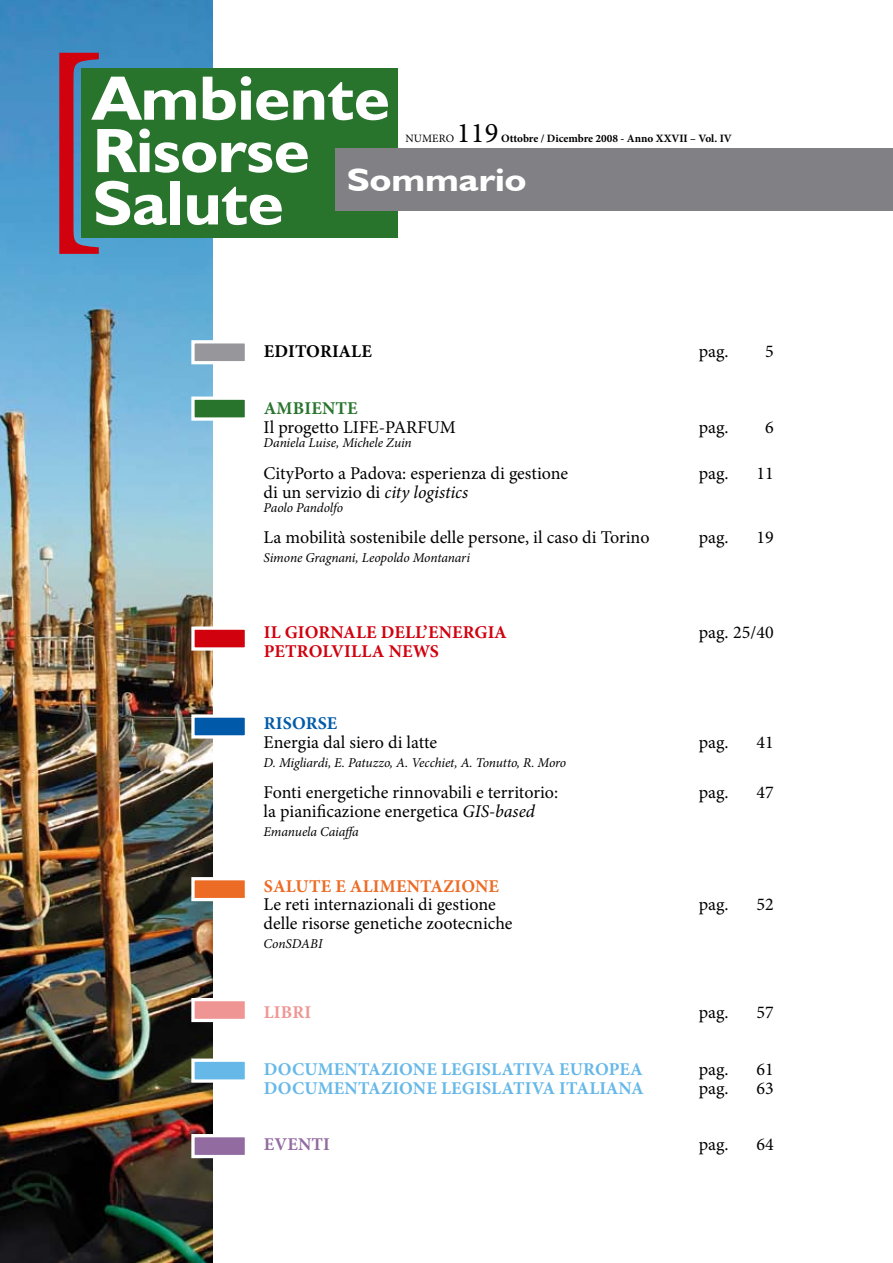
<style>
.page{position:relative;width:893px;height:1263px;background:#fff}
.page>*{position:absolute;margin:0;border:0;box-sizing:border-box;transform-origin:0 0}
.t1{font:700 63px/52.3px "Humanist 521 BT";color:#fff;scale:1.06 1}
.t2{font:700 32.1px "Humanist 521 BT";color:#fff;scale:1.2 1}
.t3{font:28.5px "Minion Pro";color:#000}
.t4{font:18px "Minion Pro";color:#000}
.t5{font:700 18px "Minion Pro";letter-spacing:.01em;color:#66b8e8}
.t6{font:700 18px "Minion Pro";letter-spacing:.01em;color:#d1010e}
.t7{font:700 18px "Minion Pro";letter-spacing:.01em;color:#ec6b25}
.t8{font:700 18px "Minion Pro";letter-spacing:.01em;color:#000}
.t9{font:700 18px "Minion Pro";letter-spacing:.01em;color:#28742c}
.t10{font:700 18px "Minion Pro";letter-spacing:.01em;color:#005aa9}
.t11{font:700 18px "Minion Pro";color:#926ba1}
.t12{font:700 18px "Minion Pro";color:#ef9694}
.t13{font:italic 13.5px "Minion Pro";letter-spacing:-.01em;color:#000}
.t14{font:700 11.25px "Minion Pro";color:#000}
.t15{font:11.25px "Minion Pro";letter-spacing:.01em;color:#000}
.s1{font-style:italic}
</style>
<div class="page">
<img style="left:0;top:0;width:213px;height:1263px">
<div style="left:191px;top:340px;width:57px;height:24px;background:#97979b;border:3px solid #fff"></div>
<div style="left:191px;top:396px;width:57px;height:25px;background:#28742c;border:3px solid #fff"></div>
<div style="left:191px;top:626px;width:57px;height:25px;background:#d1010e;border:3px solid #fff"></div>
<div style="left:191px;top:877px;width:57px;height:24px;background:#ec6b25;border:3px solid #fff"></div>
<div style="left:191px;top:998px;width:57px;height:24px;background:#ef9694;border:3px solid #fff"></div>
<div style="left:191px;top:1058px;width:57px;height:25px;background:#66b8e8;border:3px solid #fff"></div>
<div style="left:191px;top:1134px;width:57px;height:24px;background:#926ba1;border:3px solid #fff"></div>
<div style="left:81px;top:68px;width:317px;height:170px;background:#28742c"></div>
<svg style="left:59px;top:53px;width:40px;height:201px"></svg>
<div style="left:336px;top:148px;width:557px;height:62px;background:#818084"></div>
<div style="left:191px;top:714px;width:57px;height:24px;background:#005aa9;border:3px solid #fff"></div>
<h1 class="t1" style="left:93px;top:71px;width:282px">Ambiente<br>Risorse<br>Salute</h1>
<p class="t15" style="left:405px;top:130px;width:50px">numero</p>
<h3 class="t3" style="left:457px;top:113px;width:43px">119</h3>
<p class="t14" style="left:501px;top:130px;width:232px">OTTOBRE / DICEMBRE 2008 - ANNO XXVII – VOL. IV</p>
<h2 class="t2" style="left:347px;top:160px;width:151px">Sommario</h2>
<p class="t8" style="left:264px;top:339px;width:107px">EDITORIALE</p>
<p class="t4" style="left:699px;top:339px;width:31px">pag.</p>
<p class="t4" style="left:765px;top:339px;width:10px">5</p>
<p class="t9" style="left:264px;top:395px;width:90px">AMBIENTE</p>
<p class="t4" style="left:264px;top:415px;width:174px">Il progetto LIFE-PARFUM</p>
<p class="t4" style="left:699px;top:415px;width:31px">pag.</p>
<p class="t4" style="left:765px;top:415px;width:10px">6</p>
<p class="t13" style="left:264px;top:433px;width:150px">Daniela Luise, Michele Zuin</p>
<p class="t4" style="left:264px;top:461px;width:306px">CityPorto a Padova: esperienza di gestione</p>
<p class="t4" style="left:699px;top:461px;width:31px">pag.</p>
<p class="t4" style="left:756px;top:461px;width:19px">11</p>
<p class="t4" style="left:264px;top:480px;width:206px">di un servizio di <span class="s1">city logistics</span></p>
<p class="t13" style="left:264px;top:498px;width:81px">Paolo Pandolfo</p>
<p class="t4" style="left:264px;top:526px;width:387px">La mobilità sostenibile delle persone, il caso di Torino</p>
<p class="t4" style="left:699px;top:526px;width:31px">pag.</p>
<p class="t4" style="left:756px;top:526px;width:19px">19</p>
<p class="t13" style="left:264px;top:549px;width:208px">Simone Gragnani, Leopoldo Montanari</p>
<p class="t6" style="left:264px;top:620px;width:223px">IL GIORNALE DELL’ENERGIA</p>
<p class="t4" style="left:699px;top:621px;width:77px">pag. 25/40</p>
<p class="t6" style="left:264px;top:639px;width:177px">PETROLVILLA NEWS</p>
<p class="t10" style="left:264px;top:710px;width:72px">RISORSE</p>
<p class="t4" style="left:264px;top:730px;width:175px">Energia dal siero di latte</p>
<p class="t4" style="left:699px;top:730px;width:31px">pag.</p>
<p class="t4" style="left:756px;top:730px;width:19px">41</p>
<p class="t13" style="left:264px;top:753px;width:304px">D. Migliardi, E. Patuzzo, A. Vecchiet, A. Tonutto, R. Moro</p>
<p class="t4" style="left:264px;top:780px;width:296px">Fonti energetiche rinnovabili e territorio:</p>
<p class="t4" style="left:699px;top:780px;width:31px">pag.</p>
<p class="t4" style="left:756px;top:780px;width:19px">47</p>
<p class="t4" style="left:264px;top:799px;width:273px">la pianificazione energetica <span class="s1">GIS-based</span></p>
<p class="t13" style="left:264px;top:822px;width:97px">Emanuela Caiaffa</p>
<p class="t7" style="left:264px;top:873px;width:231px">SALUTE E ALIMENTAZIONE</p>
<p class="t4" style="left:264px;top:893px;width:234px">Le reti internazionali di gestione</p>
<p class="t4" style="left:699px;top:893px;width:31px">pag.</p>
<p class="t4" style="left:756px;top:893px;width:19px">52</p>
<p class="t4" style="left:264px;top:911px;width:250px">delle risorse genetiche zootecniche</p>
<p class="t13" style="left:264px;top:935px;width:60px">ConSDABI</p>
<p class="t12" style="left:264px;top:999px;width:48px">LIBRI</p>
<p class="t4" style="left:699px;top:1000px;width:31px">pag.</p>
<p class="t4" style="left:756px;top:1000px;width:19px">57</p>
<p class="t5" style="left:264px;top:1056px;width:189px">DO CUMENTAZIONE LEGI</p>
<p class="t5" style="left:482px;top:1056px;width:54px">SLATIVA</p>
<p class="t5" style="left:559px;top:1056px;width:49px">EUROPEA</p>
<p class="t4" style="left:699px;top:1057px;width:31px">pag.</p>
<p class="t4" style="left:756px;top:1057px;width:19px">61</p>
<p class="t5" style="left:264px;top:1075px;width:189px">DO CUMENTAZIONE LEGI</p>
<p class="t5" style="left:482px;top:1075px;width:54px">SLATIVA</p>
<p class="t5" style="left:559px;top:1075px;width:82px">ITALIANA</p>
<p class="t4" style="left:699px;top:1076px;width:31px">pag.</p>
<p class="t4" style="left:756px;top:1076px;width:19px">63</p>
<p class="t11" style="left:264px;top:1132px;width:66px">EVENTI</p>
<p class="t4" style="left:699px;top:1132px;width:31px">pag.</p>
<p class="t4" style="left:756px;top:1132px;width:19px">64</p>
</div>
